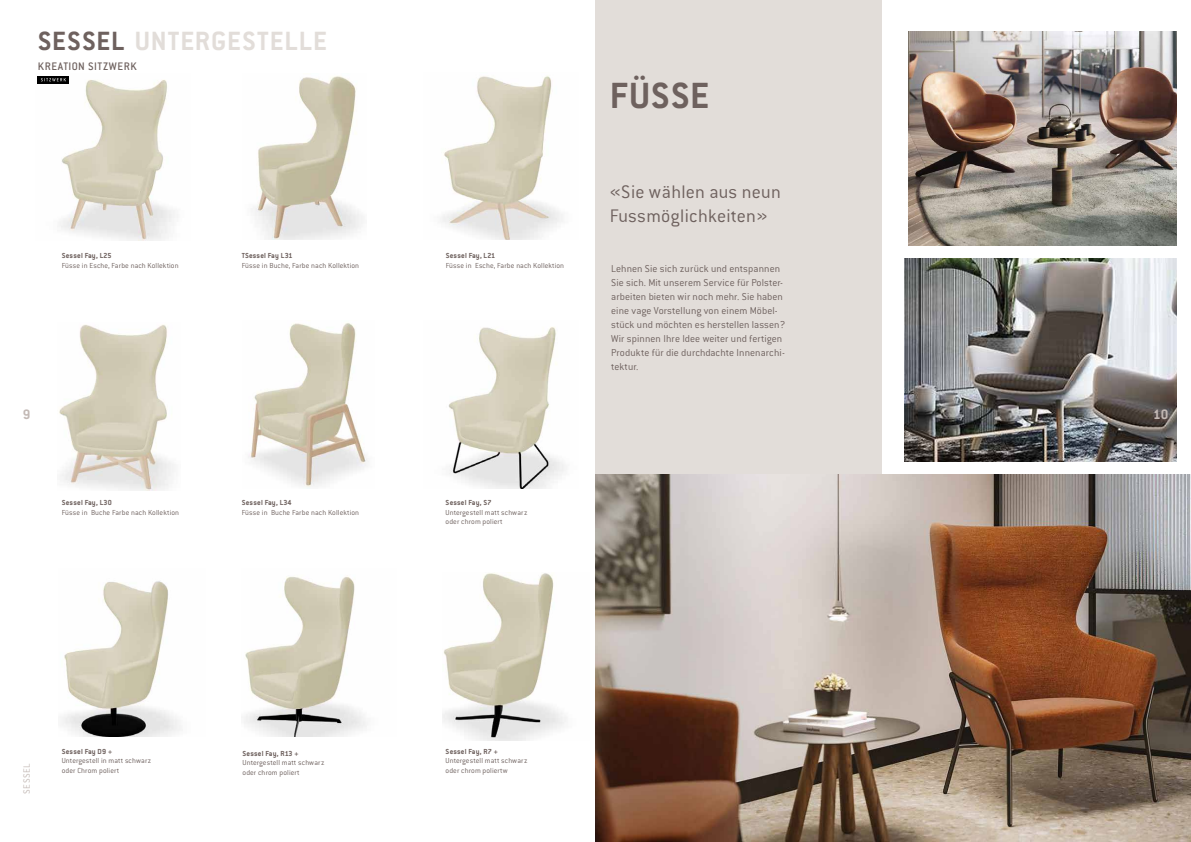
<style>
.page{position:relative;width:1191px;height:842px;background:#fff}
.page>*{position:absolute;margin:0;border:0;box-sizing:border-box;transform-origin:0 0}
.t1{font:700 40px "Conduit ITC Pro";letter-spacing:.025em;color:#6e615e}
.t2{font:700 29px "Conduit ITC Pro";letter-spacing:.035em;color:#e2ddd9}
.t3{font:300 20px/24px "Conduit ITC Pro";letter-spacing:.01em;color:#6e615e}
.t4{font:700 15px "Conduit ITC Pro";color:#c3b9b5}
.t5{font:500 12px "Conduit ITC Pro";letter-spacing:.05em;color:#6e615e}
.t6{font:300 11px/14px "Conduit ITC Pro";letter-spacing:.005em;color:#6e615e}
.t7{font:300 10px "Conduit ITC Pro";color:#c3b9b5}
.t8{font:300 8px/9.6px "Conduit ITC Pro";letter-spacing:.01em;color:#6e615e}
.t9{font:700 8px "Conduit ITC Pro";letter-spacing:.025em;color:#6e615e}
.s1{color:#6e615e}
</style>
<div class="page">
<div style="left:595px;top:0;width:287px;height:842px;background:#e2ddd9"></div>
<img style="left:595px;top:475px;width:596px;height:367px">
<img style="left:904px;top:259px;width:272px;height:203px">
<img style="left:908px;top:31px;width:268px;height:214px">
<img style="left:37px;top:76px;width:138px;height:165px">
<img style="left:255px;top:76px;width:108px;height:163px">
<img style="left:442px;top:75px;width:121px;height:165px">
<img style="left:59px;top:324px;width:115px;height:166px">
<img style="left:248px;top:323px;width:120px;height:164px">
<img style="left:449px;top:327px;width:116px;height:161px">
<img style="left:62px;top:581px;width:119px;height:155px">
<img style="left:244px;top:576px;width:123px;height:160px">
<img style="left:443px;top:573px;width:124px;height:167px">
<svg style="left:38px;top:76px;width:31px;height:8px"></svg>
<svg style="left:41px;top:78px;width:25px;height:3px"></svg>
<h2 class="t2" style="left:38px;top:24px;width:291px"><span class="s1">SESSEL</span> UNTERGESTELLE</h2>
<h3 class="t5" style="left:38px;top:60px;width:101px">KREATION SITZWERK</h3>
<p class="t9" style="left:62px;top:251px;width:51px">Sessel Fay, L25</p>
<p class="t8" style="left:62px;top:260px;width:118px">Füsse in Esche, Farbe nach Kollektion</p>
<p class="t9" style="left:242px;top:251px;width:52px">TSessel Fay L31</p>
<p class="t8" style="left:242px;top:260px;width:119px">Füsse in Buche, Farbe nach Kollektion</p>
<p class="t9" style="left:446px;top:251px;width:51px">Sessel Fay, L21</p>
<p class="t8" style="left:446px;top:260px;width:120px">Füsse in Esche, Farbe nach Kollektion</p>
<h1 class="t1" style="left:609px;top:72px;width:101px">FÜSSE</h1>
<h3 class="t3" style="left:609px;top:179px;width:173px">«Sie wählen aus neun<br>Fussmöglichkeiten»</h3>
<p class="t6" style="left:611px;top:262px;width:176px">Lehnen Sie sich zurück und entspannen Sie sich. Mit unserem Service für Polster&shy;arbeiten bieten wir noch mehr. Sie haben eine vage Vorstellung von einem Möbel&shy;stück und möchten es herstellen lassen?<br>Wir spinnen Ihre Idee weiter und fertigen Produkte für die durchdachte Innenarchi&shy;tektur.</p>
<h3 class="t4" style="left:23px;top:405px;width:9px">9</h3>
<h3 class="t4" style="left:1153px;top:405px;width:17px">10</h3>
<p class="t9" style="left:62px;top:498px;width:52px">Sessel Fay, L30</p>
<p class="t8" style="left:62px;top:508px;width:119px">Füsse in Buche Farbe nach Kollektion</p>
<p class="t9" style="left:242px;top:498px;width:51px">Sessel Fay, L34</p>
<p class="t8" style="left:242px;top:508px;width:119px">Füsse in Buche Farbe nach Kollektion</p>
<p class="t9" style="left:445px;top:498px;width:47px">Sessel Fay, S7</p>
<p class="t8" style="left:445px;top:508px;width:83px">Untergestell matt schwarz oder chrom poliert</p>
<p class="t7" style="left:21px;top:794px;width:31px;rotate:-90deg">Sessel</p>
<p class="t9" style="left:62px;top:746px;width:52px">Sessel Fay D9 +</p>
<p class="t8" style="left:62px;top:756px;width:91px">Untergestell in matt schwarz oder Chrom poliert</p>
<p class="t9" style="left:242px;top:748px;width:57px">Sessel Fay, R13 +</p>
<p class="t8" style="left:242px;top:758px;width:83px">Untergestell matt schwarz oder chrom poliert</p>
<p class="t9" style="left:445px;top:746px;width:54px">Sessel Fay, R7 +</p>
<p class="t8" style="left:445px;top:756px;width:83px">Untergestell matt schwarz oder chrom poliertw</p>
</div>
